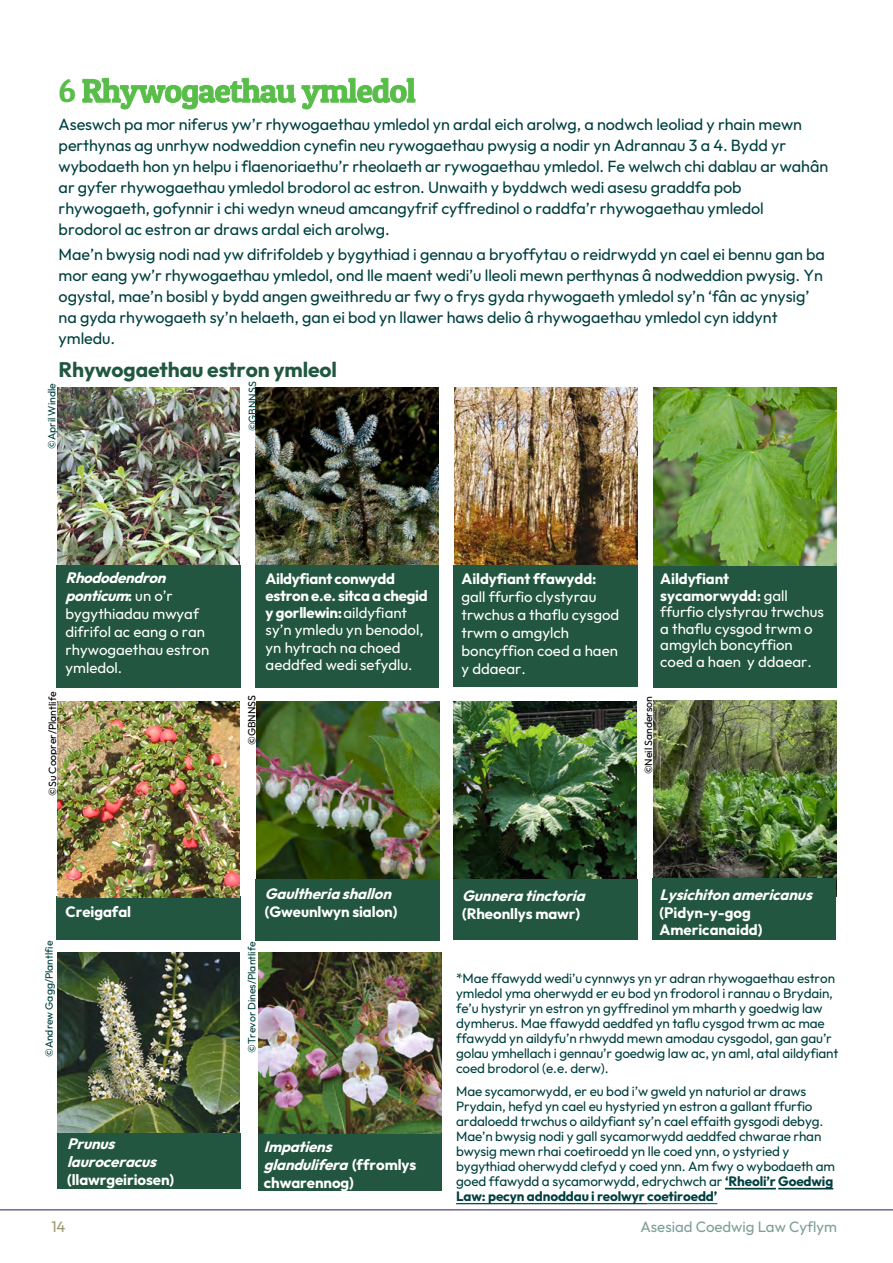
<style>
.page{position:relative;width:893px;height:1263px;background:#fff}
.page>*{position:absolute;margin:0;border:0;box-sizing:border-box;transform-origin:0 0}
.t1{font:33px "Patua One";letter-spacing:-.02em;color:#59bd4a}
.t2{font:700 21px "Outfit";letter-spacing:-.005em;color:#215740}
.t3{font:16.2px/21px "Outfit";letter-spacing:-.005em;color:#004040}
.t4{font:15px/18px "Outfit";color:#fff}
.t5{font:italic 700 15px/18px "Outfit";color:#fff}
.t6{font:700 15px/17.7px "Outfit";letter-spacing:-.005em;color:#fff}
.t7{font:15px "Outfit";color:#7e9f98}
.t8{font:15px "Outfit";color:#9d9a6f}
.t9{font:13.5px/15px "Outfit";letter-spacing:-.01em;color:#004040}
.t10{font:10.5px "Outfit";letter-spacing:-.005em;color:#004040}
.t11{font:10.5px "Outfit";letter-spacing:-.005em;color:#000}
.s1{font-weight:700;font-style:italic}
.s2{font-weight:700}
.s3{font-style:normal}
.s4{font-style:italic}
</style>
<div class="page">
<img style="left:259px;top:952px;width:182px;height:182px">
<img style="left:57px;top:952px;width:183px;height:181px">
<img style="left:653px;top:701px;width:183px;height:178px">
<img style="left:454px;top:701px;width:183px;height:178px">
<img style="left:256px;top:701px;width:183px;height:178px">
<img style="left:653px;top:388px;width:183px;height:178px">
<img style="left:454px;top:388px;width:183px;height:177px">
<img style="left:255px;top:388px;width:183px;height:177px">
<img style="left:57px;top:388px;width:183px;height:177px">
<div style="left:259px;top:1134px;width:183px;height:56px;background:#225640"></div>
<div style="left:57px;top:1133px;width:183px;height:56px;background:#225640"></div>
<div style="left:57px;top:897px;width:183px;height:43px;background:#225640"></div>
<div style="left:256px;top:879px;width:183px;height:61px;background:#225640"></div>
<div style="left:454px;top:879px;width:183px;height:61px;background:#225640"></div>
<div style="left:653px;top:879px;width:183px;height:61px;background:#225640"></div>
<div style="left:653px;top:566px;width:183px;height:121px;background:#225640"></div>
<div style="left:453px;top:565px;width:184px;height:122px;background:#225640"></div>
<div style="left:255px;top:565px;width:183px;height:122px;background:#225640"></div>
<div style="left:56px;top:565px;width:185px;height:122px;background:#225640"></div>
<img style="left:57px;top:701px;width:183px;height:196px">
<hr style="left:0;top:1209px;width:893px;height:1px;background:#513f7f">
<hr style="left:725px;top:1188px;width:51px;height:1px;background:#004040">
<hr style="left:778px;top:1188px;width:55px;height:1px;background:#004040">
<hr style="left:456px;top:1203px;width:191px;height:1px;background:#004040">
<hr style="left:647px;top:1203px;width:70px;height:1px;background:#004040">
<p class="t1" style="left:59px;top:70px;width:358px">6 Rhywogaethau ymledol</p>
<p class="t3" style="left:59px;top:114px;width:771px">Aseswch pa mor niferus yw’r rhywogaethau ymledol yn ardal eich arolwg, a nodwch leoliad y rhain mewn perthynas ag unrhyw nodweddion cynefin neu rywogaethau pwysig a nodir yn Adrannau 3 a 4. Bydd yr wybodaeth hon yn helpu i flaenoriaethu’r rheolaeth ar rywogaethau ymledol. Fe welwch chi dablau ar wahân ar gyfer rhywogaethau ymledol brodorol ac estron. Unwaith y byddwch wedi asesu graddfa pob rhywogaeth, gofynnir i chi wedyn wneud amcangyfrif cyffredinol o raddfa’r rhywogaethau ymledol brodorol ac estron ar draws ardal eich arolwg.</p>
<p class="t3" style="left:59px;top:244px;width:768px">Mae’n bwysig nodi nad yw difrifoldeb y bygythiad i gennau a bryoffytau o reidrwydd yn cael ei bennu gan ba mor eang yw’r rhywogaethau ymledol, ond lle maent wedi’u lleoli mewn perthynas â nodweddion pwysig. Yn ogystal, mae’n bosibl y bydd angen gweithredu ar fwy o frys gyda rhywogaeth ymledol sy’n ‘fân ac ynysig’ na gyda rhywogaeth sy’n helaeth, gan ei bod yn llawer haws delio â rhywogaethau ymledol cyn iddynt ymledu.</p>
<p class="t2" style="left:59px;top:355px;width:280px">Rhywogaethau estron ymleol</p>
<p class="t10" style="left:246px;top:431px;width:51px;rotate:-90deg">©GBNNSS</p>
<p class="t10" style="left:45px;top:449px;width:67px;rotate:-90deg">©April Windle</p>
<p class="t4" style="left:66px;top:569px;width:145px"><span class="s1">Rhododendron ponticum</span><span class="s2">:</span> u n o ’ r bygythiadau mwyaf difrifol ac eang o ran rhywogaethau estron ymledol.</p>
<p class="t11" style="left:46px;top:795px;width:105px;rotate:-90deg">©Su Cooprer/Plantlife</p>
<p class="t10" style="left:43px;top:1057px;width:118px;rotate:-90deg">©Andrew Gagg/Plantlfie</p>
<p class="t6" style="left:66px;top:904px;width:67px">Creigafal</p>
<p class="t5" style="left:67px;top:1135px;width:109px">Prunus lauroceracus <span class="s3">(llawrgeiriosen)</span></p>
<p class="t8" style="left:51px;top:1217px;width:16px">14</p>
<p class="t11" style="left:245px;top:745px;width:51px;rotate:-90deg">©GBNNSS</p>
<p class="t4" style="left:265px;top:571px;width:164px;line-height:17.1px"><span class="s2">Aildyfiant conwydd estron e.e. sitca a chegid y gorllewin:</span>aildyfiant sy’n ymledu yn benodol, yn hytrach na choed aeddfed wedi sefydlu.</p>
<p class="t6" style="left:461px;top:571px;width:137px">Aildyfiant ffawydd:</p>
<p class="t4" style="left:461px;top:588px;width:159px">gall ffurfio clystyrau trwchus a thaflu cysgod trwm o amgylch boncyffion coed a haen y ddaear.</p>
<p class="t4" style="left:660px;top:571px;width:165px;line-height:16.5px"><span class="s2">Aildyfiant sycamorwydd:</span> gall ffurfio clystyrau trwchus a thaflu cysgod trwm o amgylch boncyffion coed a haen y ddaear.</p>
<p class="t11" style="left:642px;top:774px;width:79px;rotate:-90deg">©Neil Sanderson</p>
<p class="t10" style="left:245px;top:1053px;width:113px;rotate:-90deg">©Trevor Dines/Plantlife</p>
<p class="t5" style="left:265px;top:885px;width:133px">Gaultheriashallon</p>
<p class="t6" style="left:265px;top:903px;width:134px">(Gweunlwyn sialon)</p>
<p class="t5" style="left:264px;top:1138px;width:154px">Impatiens glandulifera <span class="s3">( ff r o m l y s chwarennog)</span></p>
<p class="t5" style="left:462px;top:888px;width:130px">Gunneratinctoria <span class="s3">(Rheonllys mawr)</span></p>
<p class="t6" style="left:659px;top:886px;width:160px"><span class="s4">Lysichitonamericanus </span>(Pidyn-y-gog<br>Americanaidd)</p>
<p class="t9" style="left:456px;top:971px;width:384px">*Mae ffawydd wedi’u cynnwys yn yr adran rhywogaethau estron ymledol yma oherwydd er eu bod yn frodorol i rannau o Brydain, fe’u hystyrir yn estron yn gyffredinol ym mharth y goedwig law dymherus. Mae ffawydd aeddfed yn taflu cysgod trwm ac mae ffawydd yn aildyfu’n rhwydd mewn amodau cysgodol, gan gau’r golau ymhellach i gennau’r goedwig law ac, yn aml, atal aildyfiant coed brodorol (e.e. derw).</p>
<p class="t9" style="left:456px;top:1084px;width:380px">Mae sycamorwydd, er eu bod i’w gweld yn naturiol ar draws Prydain, hefyd yn cael eu hystyried yn estron a gallant ffurfio ardaloedd trwchus o aildyfiant sy’n cael effaith gysgodi debyg.<br>Mae’n bwysig nodi y gall sycamorwydd aeddfed chwarae rhan bwysig mewn rhai coetiroedd yn lle coed ynn, o ystyried y bygythiad oherwydd clefyd y coed ynn. Am fwy o wybodaeth am goed ffawydd a sycamorwydd, edrychwch ar <span class="s2">‘Rheoli’r Goedwig Law: pecyn adnoddau i reolwyr coetiroedd’</span></p>
<p class="t7" style="left:640px;top:1217px;width:198px">Asesiad Coedwig Law Cyflym</p>
</div>
